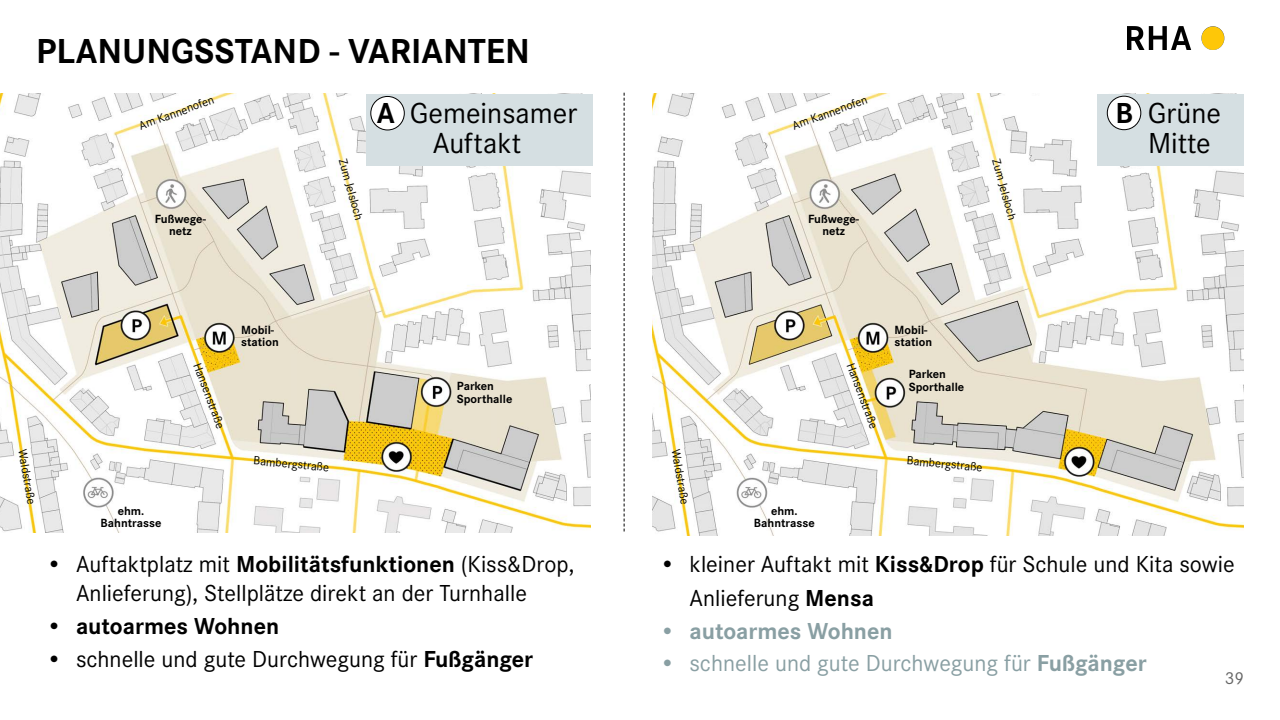
<style>
.page{position:relative;width:1280px;height:720px;background:#fff}
.page>*{position:absolute;margin:0;border:0;box-sizing:border-box;transform-origin:0 0}
.Überschrift_1{font:700 36px "Corporate S";color:#000}
.t1{font:30px "Corporate S";color:#000}
.t2{font:24px/28.8px "Corporate STOT";color:#000}
.t3{font:24px "Corporate STOT";color:#899fa3}
.t4{font:700 24px "Corporate STOT";color:#000}
.t5{font:700 24px "Corporate STOT";color:#899fa3}
.t6{font:18px "Corporate S";color:#666}
.Überschrift_2{font:12.3px "Corporate S";color:#000}
.t7{font:700 12.3px "Corporate S";color:#000}
.s1{font-weight:700}
</style>
<div class="page">
<img style="left:0;top:94px;width:591px;height:439px">
<img style="left:653px;top:94px;width:591px;height:442px">
<svg style="left:624px;top:93px;width:1px;height:438px"></svg>
<div style="left:366px;top:94px;width:227px;height:71px;background:#d5dfe2"></div>
<div style="left:1098px;top:94px;width:146px;height:71px;background:#d5dfe2"></div>
<div style="left:371px;top:96px;width:33px;height:34px;background:#fff;border-radius:50%"></div>
<div style="left:370px;top:96px;width:35px;height:34px;border:1px solid #000;border-radius:50%"></div>
<div style="left:1107px;top:96px;width:34px;height:34px;background:#fff;border-radius:50%"></div>
<div style="left:1107px;top:96px;width:34px;height:34px;border:1px solid #000;border-radius:50%"></div>
<img style="left:1127px;top:27px;width:98px;height:23px">
<p class="Überschrift_1" style="left:36px;top:31px;width:496px">PLANUNGSSTAND - VARIANTEN</p>
<p class="t1" style="left:377px;top:96px;width:202px"><span class="s1">A</span> Gemeinsamer</p>
<p class="t1" style="left:433px;top:126px;width:90px">Auftakt</p>
<p class="Überschrift_2" style="left:137px;top:119px;width:80px;rotate:-20deg">Am Kannenofen</p>
<p class="Überschrift_2" style="left:791px;top:119px;width:80px;rotate:-20deg">Am Kannenofen</p>
<p class="Überschrift_2" style="left:350px;top:157px;width:65px;rotate:75deg">Zum Jelsloch</p>
<p class="Überschrift_2" style="left:1003px;top:157px;width:65px;rotate:75deg">Zum Jelsloch</p>
<p class="t7" style="left:155px;top:211px;width:53px">Fußwege-</p>
<p class="t7" style="left:169px;top:224px;width:24px">netz</p>
<p class="t7" style="left:808px;top:211px;width:53px">Fußwege-</p>
<p class="t7" style="left:822px;top:224px;width:24px">netz</p>
<p class="t7" style="left:241px;top:323px;width:34px">Mobil-</p>
<p class="t7" style="left:241px;top:335px;width:39px">station</p>
<p class="Überschrift_2" style="left:203px;top:361px;width:71px;rotate:69deg">Hansenstraße</p>
<p class="Überschrift_2" style="left:857px;top:361px;width:71px;rotate:69deg">Hansenstraße</p>
<p class="t7" style="left:457px;top:379px;width:39px">Parken</p>
<p class="t7" style="left:457px;top:392px;width:57px">Sporthalle</p>
<p class="t7" style="left:895px;top:323px;width:34px">Mobil-</p>
<p class="t7" style="left:895px;top:335px;width:39px">station</p>
<p class="t7" style="left:909px;top:367px;width:39px">Parken</p>
<p class="t7" style="left:909px;top:380px;width:57px">Sporthalle</p>
<p class="Überschrift_2" style="left:29px;top:448px;width:57px;rotate:80deg">Waldstraße</p>
<p class="Überschrift_2" style="left:683px;top:448px;width:57px;rotate:80deg">Waldstraße</p>
<p class="Überschrift_2" style="left:254px;top:454px;width:77px;rotate:5deg">Bambergstraße</p>
<p class="Überschrift_2" style="left:908px;top:454px;width:77px;rotate:5deg">Bambergstraße</p>
<p class="t7" style="left:118px;top:503px;width:28px">ehm.</p>
<p class="t7" style="left:101px;top:516px;width:62px">Bahntrasse</p>
<p class="t7" style="left:771px;top:503px;width:28px">ehm.</p>
<p class="t7" style="left:754px;top:516px;width:62px">Bahntrasse</p>
<p class="t1" style="left:1115px;top:96px;width:107px"><span class="s1">B</span> Grüne</p>
<p class="t1" style="left:1148px;top:126px;width:64px">Mitte</p>
<p class="t2" style="left:76px;top:550px;width:500px;text-indent:-30px">• Auftaktplatz mit <span class="s1">Mobilitätsfunktionen</span> (Kiss&amp;Drop,<br>Anlieferung), Stellplätze direkt an der Turnhalle</p>
<p class="t4" style="left:46px;top:612px;width:235px">• autoarmes Wohnen</p>
<p class="t2" style="left:46px;top:644px;width:489px">• schnelle und gute Durchwegung für <span class="s1">Fußgänger</span></p>
<p class="t2" style="left:689px;top:548px;width:547px;line-height:33.6px;text-indent:-30px">• kleiner Auftakt mit <span class="s1">Kiss&amp;Drop</span> für Schule und Kita sowie<br>Anlieferung <span class="s1">Mensa</span></p>
<p class="t5" style="left:659px;top:617px;width:235px">• autoarmes Wohnen</p>
<p class="t3" style="left:659px;top:650px;width:489px">• schnelle und gute Durchwegung für <span class="s1">Fußgänger</span></p>
<p class="t6" style="left:1225px;top:668px;width:21px">39</p>
</div>
